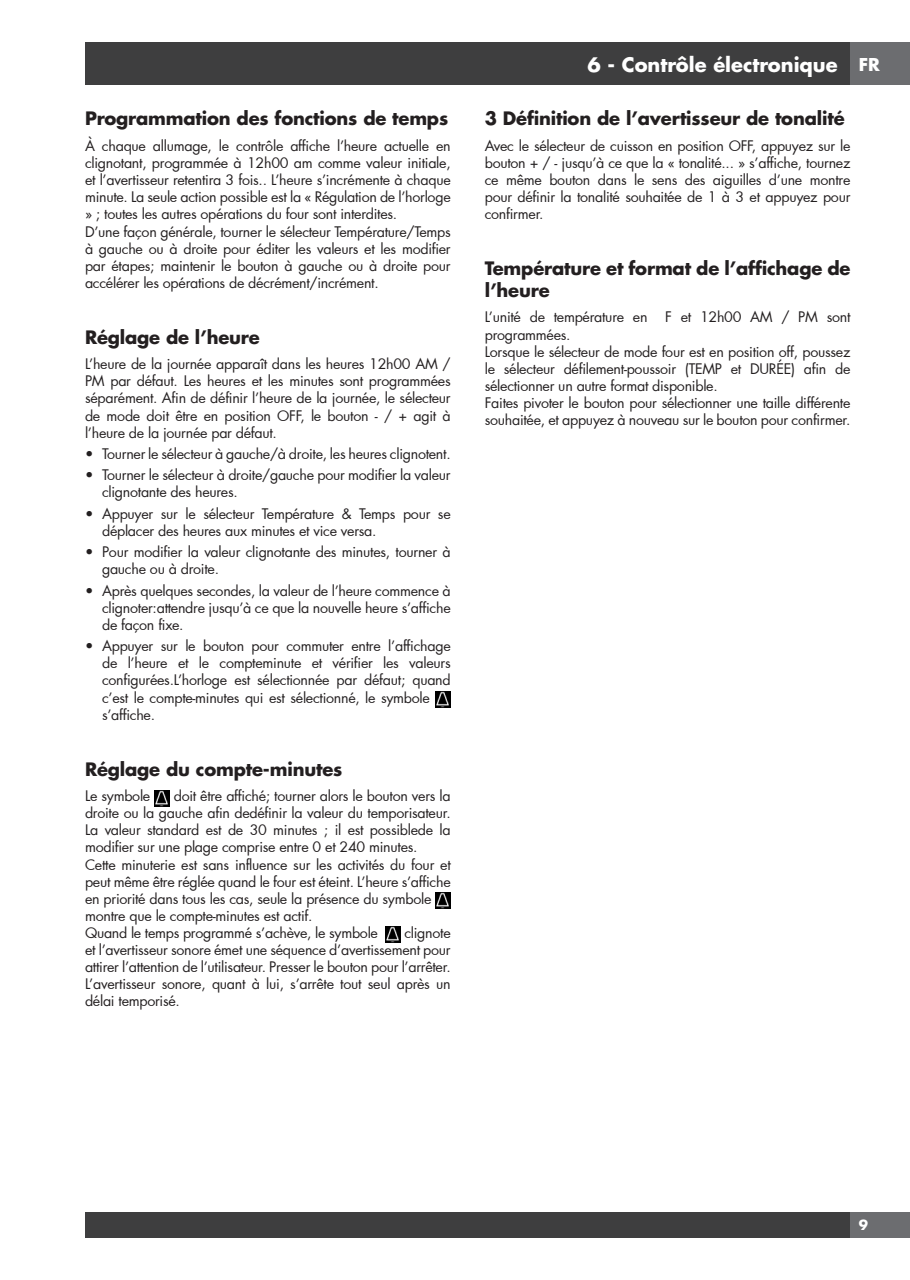
<style>
.page{position:relative;width:910px;height:1280px;background:#fff}
.page>*{position:absolute;margin:0;border:0;box-sizing:border-box;transform-origin:0 0}
.t1{font:700 19.5px "Futura Std";color:#fff}
.t2{font:700 18px/21.6px "Futura Std";letter-spacing:-.01em;color:#231f20}
.t3{font:700 17.25px "Futura Std";color:#fff}
.t4{font:14.25px/17.1px "Futura";letter-spacing:-.02em;color:#231f20}
.t5{font:700 13.5px "Futura Std";color:#fff}
</style>
<div class="page">
<div style="left:85px;top:43px;width:765px;height:42px;background:#3e3e3f"></div>
<div style="left:850px;top:43px;width:60px;height:42px;background:#6c6d70"></div>
<div style="left:85px;top:1212px;width:765px;height:25px;background:#3e3e3f"></div>
<div style="left:850px;top:1212px;width:60px;height:25px;background:#6c6d70"></div>
<img style="left:435px;top:691px;width:16px;height:16px">
<img style="left:154px;top:790px;width:16px;height:16px">
<img style="left:435px;top:893px;width:16px;height:16px">
<img style="left:385px;top:927px;width:16px;height:16px">
<p class="t2" style="left:85px;top:108px;width:365px">Programmation des fonctions de temps</p>
<p class="t4" style="left:85px;top:137px;width:367px">À chaque allumage, le contrôle affiche l’heure actuelle en clignotant, programmée à 12h00 am comme valeur initiale, et l’avertisseur retentira 3 fois.. L’heure s’incrémente à chaque minute. La seule action possible est la « Régulation de l’horloge » ; toutes les autres opérations du four sont interdites.<br>D’une façon générale, tourner le sélecteur Température/Temps à gauche ou à droite pour éditer les valeurs et les modifier par étapes; maintenir le bouton à gauche ou à droite pour accélérer les opérations de décrément/incrément.</p>
<p class="t2" style="left:85px;top:326px;width:176px">Réglage de l’heure</p>
<p class="t4" style="left:85px;top:355px;width:367px;text-align:justify">L’heure de la journée apparaît dans les heures 12h00 AM / PM par défaut. Les heures et les minutes sont programmées séparément. Afin de définir l’heure de la journée, le sélecteur de mode doit être en position OFF, le bouton - / + agit à l’heure de la journée par défaut.</p>
<p class="t4" style="left:85px;top:445px;width:367px">• Tourner le sélecteur à gauche/à droite, les heures clignotent.</p>
<p class="t4" style="left:102px;top:466px;width:350px;text-indent:-17px">• Tourner le sélecteur à droite/gauche pour modifier la valeur clignotante des heures.</p>
<p class="t4" style="left:102px;top:505px;width:350px;text-indent:-17px">• Appuyer sur le sélecteur Température &amp; Temps pour se déplacer des heures aux minutes et vice versa.</p>
<p class="t4" style="left:102px;top:543px;width:350px;text-indent:-17px">• Pour modifier la valeur clignotante des minutes, tourner à gauche ou à droite.</p>
<p class="t4" style="left:102px;top:582px;width:350px;text-align:justify;text-indent:-17px">• Après quelques secondes, la valeur de l’heure commence à clignoter:attendre jusqu’à ce que la nouvelle heure s’affiche de façon fixe.</p>
<p class="t4" style="left:102px;top:637px;width:350px;text-indent:-17px">• Appuyer sur le bouton pour commuter entre l’affichage de l’heure et le compteminute et vérifier les valeurs configurées.L’horloge est sélectionnée par défaut; quand c’est le compte-minutes qui est sélectionné, le symbole s’affiche.</p>
<p class="t2" style="left:85px;top:758px;width:259px">Réglage du compte-minutes</p>
<p class="t4" style="left:85px;top:787px;width:67px">Le symbole</p>
<p class="t4" style="left:85px;top:787px;width:367px;text-indent:89px">doit être affiché; tourner alors le bouton vers la droite ou la gauche afin dedéfinir la valeur du temporisateur.<br>La valeur standard est de 30 minutes ; il est possiblede la modifier sur une plage comprise entre 0 et 240 minutes.<br>Cette minuterie est sans influence sur les activités du four et peut même être réglée quand le four est éteint. L’heure s’affiche en priorité dans tous les cas, seule la présence du symbole montre que le compte-minutes est actif.<br>Quand le temps programmé s’achève, le symbole</p>
<p class="t4" style="left:85px;top:924px;width:367px;text-align:justify;text-indent:319px">clignote et l’avertisseur sonore émet une séquence d’avertissement pour attirer l’attention de l’utilisateur. Presser le bouton pour l’arrêter.<br>L’avertisseur sonore, quant à lui, s’arrête tout seul après un délai temporisé.</p>
<h1 class="t1" style="left:587px;top:52px;width:252px">6 - Contrôle électronique</h1>
<p class="t3" style="left:859px;top:53px;width:23px">FR</p>
<p class="t2" style="left:485px;top:108px;width:361px">3 Définition de l’avertisseur de tonalité</p>
<p class="t4" style="left:485px;top:137px;width:367px;text-align:justify">Avec le sélecteur de cuisson en position OFF, appuyez sur le bouton + / - jusqu’à ce que la « tonalité... » s’affiche, tournez ce même bouton dans le sens des aiguilles d’une montre pour définir la tonalité souhaitée de 1 à 3 et appuyez pour confirmer.</p>
<p class="t2" style="left:485px;top:257px;width:367px">Température et format de l’affichage de l’heure</p>
<p class="t4" style="left:485px;top:308px;width:367px">L’unité de température en F et 12h00 AM / PM sont programmées.<br>Lorsque le sélecteur de mode four est en position off, poussez le sélecteur défilement-poussoir (TEMP et DURÉE) afin de sélectionner un autre format disponible.<br>Faites pivoter le bouton pour sélectionner une taille différente souhaitée, et appuyez à nouveau sur le bouton pour confirmer.</p>
<p class="t5" style="left:859px;top:1216px;width:11px">9</p>
</div>
